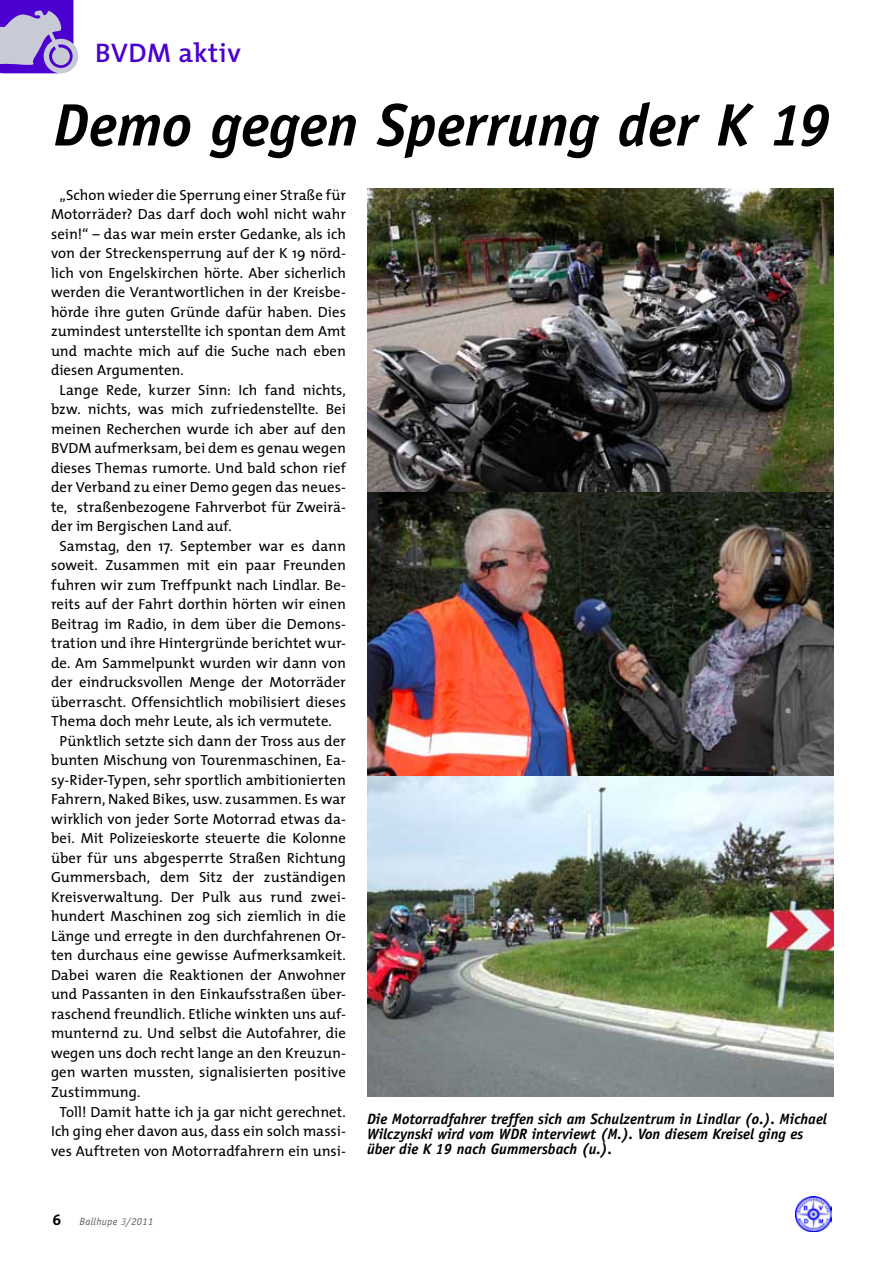
<style>
.page{position:relative;width:893px;height:1263px;background:#fff}
.page>*{position:absolute;margin:0;border:0;box-sizing:border-box;transform-origin:0 0}
.t1{font:italic 700 60px "Officina Sans Std";color:#000}
.t2{font:600 27px "T Mix";letter-spacing:.025em;color:#4b00d1}
.t3{font:italic 700 15px/15px "Officina Sans Std";color:#000}
.t4{font:700 15px "T Mix";color:#000}
.t5{font:14.7px "T Mix";letter-spacing:.005em;color:#000}
.t6{font:italic 10.5px "Officina Sans Std";letter-spacing:.025em;color:#5c5b60}
.s1{color:#757378}
</style>
<div class="page">
<img style="left:796px;top:1196px;width:35px;height:35px">
<img style="left:367px;top:188px;width:467px;height:909px">
<svg style="left:0;top:0;width:78px;height:73px;background:#9576d5"></svg>
<h2 class="t2" style="left:95px;top:31px;width:147px">BVDM aktiv</h2>
<h1 class="t1" style="left:53px;top:89px;width:779px">Demo gegen Sperrung der K 19</h1>
<p class="t5" style="left:60px;top:182px;width:288px">„Schon wieder die Sperrung einer Straße für</p>
<p class="t5" style="left:51px;top:202px;width:296px">Motorräder? Das darf doch wohl nicht wahr</p>
<p class="t5" style="left:51px;top:221px;width:296px">sein!“ – das war mein erster Gedanke, als ich</p>
<p class="t5" style="left:51px;top:241px;width:296px">von der Streckensperrung auf der K 19 nörd-</p>
<p class="t5" style="left:51px;top:260px;width:296px">lich von Engelskirchen hörte. Aber sicherlich</p>
<p class="t5" style="left:51px;top:280px;width:296px">werden die Verantwortlichen in der Kreisbe-</p>
<p class="t5" style="left:51px;top:299px;width:296px">hörde ihre guten Gründe dafür haben. Dies</p>
<p class="t5" style="left:51px;top:319px;width:296px">zumindest unterstellte ich spontan dem Amt</p>
<p class="t5" style="left:51px;top:338px;width:296px">und machte mich auf die Suche nach eben</p>
<p class="t5" style="left:51px;top:358px;width:134px">diesen Argumenten.</p>
<p class="t5" style="left:60px;top:377px;width:288px">Lange Rede, kurzer Sinn: Ich fand nichts,</p>
<p class="t5" style="left:51px;top:397px;width:296px">bzw. nichts, was mich zufriedenstellte. Bei</p>
<p class="t5" style="left:51px;top:416px;width:296px">meinen Recherchen wurde ich aber auf den</p>
<p class="t5" style="left:51px;top:436px;width:296px">BVDM aufmerksam, bei dem es genau wegen</p>
<p class="t5" style="left:51px;top:455px;width:296px">dieses Themas rumorte. Und bald schon rief</p>
<p class="t5" style="left:51px;top:475px;width:296px">der Verband zu einer Demo gegen das neues-</p>
<p class="t5" style="left:51px;top:494px;width:296px">te, straßenbezogene Fahrverbot für Zweirä-</p>
<p class="t5" style="left:51px;top:514px;width:182px">der im Bergischen Land auf.</p>
<p class="t5" style="left:60px;top:533px;width:288px">Samstag, den 17. September war es dann</p>
<p class="t5" style="left:51px;top:553px;width:296px">soweit. Zusammen mit ein paar Freunden</p>
<p class="t5" style="left:51px;top:573px;width:296px">fuhren wir zum Treffpunkt nach Lindlar. Be-</p>
<p class="t5" style="left:51px;top:592px;width:296px">reits auf der Fahrt dorthin hörten wir einen</p>
<p class="t5" style="left:51px;top:612px;width:296px">Beitrag im Radio, in dem über die Demons-</p>
<p class="t5" style="left:51px;top:631px;width:296px">tration und ihre Hintergründe berichtet wur-</p>
<p class="t5" style="left:51px;top:651px;width:296px">de. Am Sammelpunkt wurden wir dann von</p>
<p class="t5" style="left:51px;top:670px;width:296px">der eindrucksvollen Menge der Motorräder</p>
<p class="t5" style="left:51px;top:690px;width:296px">überrascht. Offensichtlich mobilisiert dieses</p>
<p class="t5" style="left:51px;top:709px;width:282px">Thema doch mehr Leute, als ich vermutete.</p>
<p class="t5" style="left:60px;top:729px;width:288px">Pünktlich setzte sich dann der Tross aus der</p>
<p class="t5" style="left:51px;top:748px;width:296px">bunten Mischung von Tourenmaschinen, Ea-</p>
<p class="t5" style="left:51px;top:768px;width:296px">sy-Rider-Typen, sehr sportlich ambitionierten</p>
<p class="t5" style="left:51px;top:787px;width:296px">Fahrern, Naked Bikes, usw. zusammen. Es war</p>
<p class="t5" style="left:51px;top:807px;width:296px">wirklich von jeder Sorte Motorrad etwas da-</p>
<p class="t5" style="left:51px;top:826px;width:296px">bei. Mit Polizeieskorte steuerte die Kolonne</p>
<p class="t5" style="left:51px;top:846px;width:296px">über für uns abgesperrte Straßen Richtung</p>
<p class="t5" style="left:51px;top:865px;width:296px">Gummersbach, dem Sitz der zuständigen</p>
<p class="t5" style="left:51px;top:885px;width:296px">Kreisverwaltung. Der Pulk aus rund zwei-</p>
<p class="t5" style="left:51px;top:904px;width:296px">hundert Maschinen zog sich ziemlich in die</p>
<p class="t5" style="left:51px;top:924px;width:296px">Länge und erregte in den durchfahrenen Or-</p>
<p class="t5" style="left:51px;top:943px;width:296px">ten durchaus eine gewisse Aufmerksamkeit.</p>
<p class="t5" style="left:51px;top:963px;width:296px">Dabei waren die Reaktionen der Anwohner</p>
<p class="t5" style="left:51px;top:982px;width:296px">und Passanten in den Einkaufsstraßen über-</p>
<p class="t5" style="left:51px;top:1002px;width:296px">raschend freundlich. Etliche winkten uns auf-</p>
<p class="t5" style="left:51px;top:1021px;width:296px">munternd zu. Und selbst die Autofahrer, die</p>
<p class="t5" style="left:51px;top:1041px;width:296px">wegen uns doch recht lange an den Kreuzun-</p>
<p class="t5" style="left:51px;top:1060px;width:296px">gen warten mussten, signalisierten positive</p>
<p class="t5" style="left:51px;top:1080px;width:91px">Zustimmung.</p>
<p class="t5" style="left:60px;top:1099px;width:288px">Toll! Damit hatte ich ja gar nicht gerechnet.</p>
<p class="t5" style="left:51px;top:1119px;width:296px">Ich ging eher davon aus, dass ein solch massi-</p>
<p class="t5" style="left:51px;top:1138px;width:296px">ves Auftreten von Motorradfahrern ein unsi-</p>
<p class="t3" style="left:367px;top:1111px;width:462px">Die Motorradfahrer treffen sich am Schulzentrum in Lindlar (o.). Michael<br>Wilczynski wird vom WDR interviewt (M.). Von diesem Kreisel ging es über die K 19 nach Gummersbach (u.).</p>
<p class="t4" style="left:52px;top:1207px;width:10px">6</p>
<p class="t6" style="left:80px;top:1215px;width:75px">Ballhupe <span class="s1">3</span>/2011</p>
</div>
